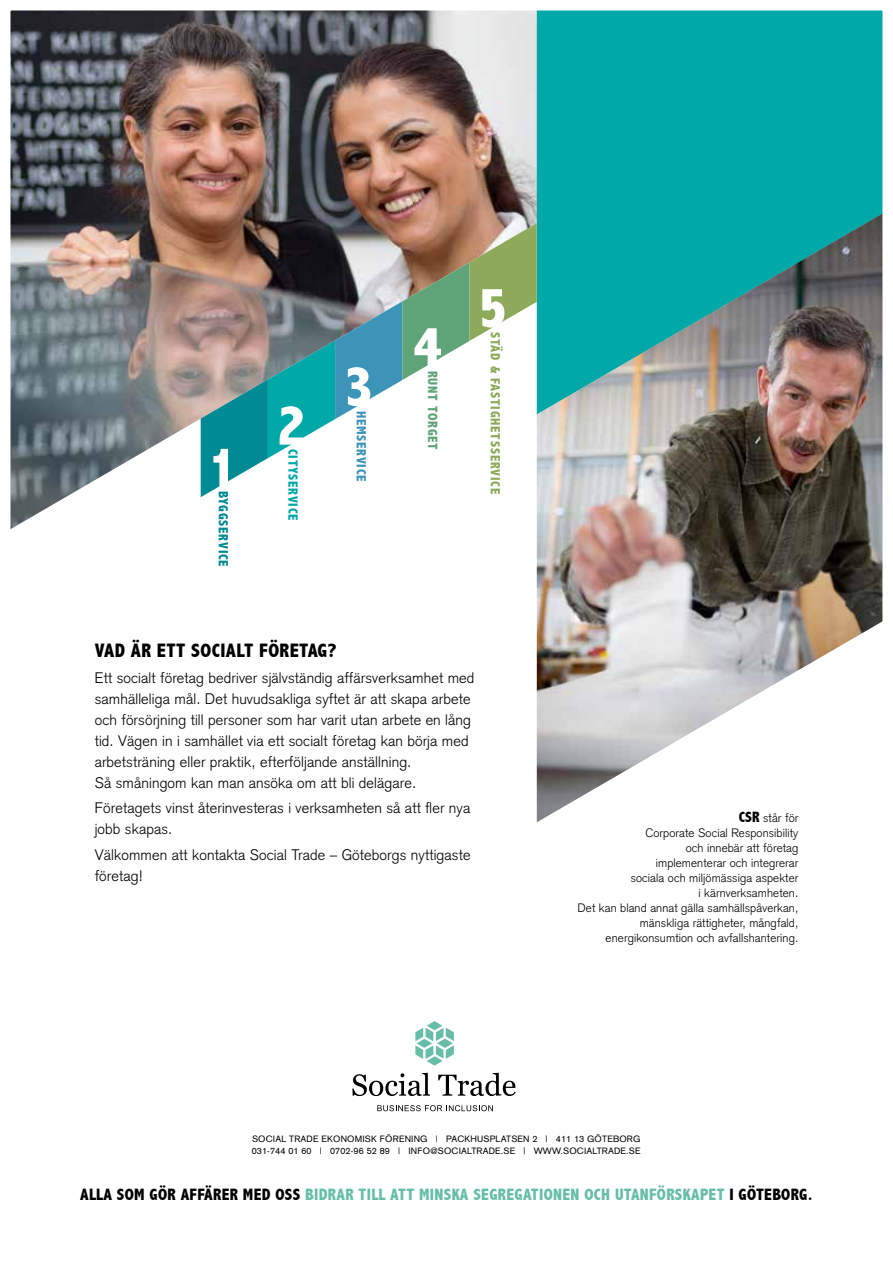
<style>
.page{position:relative;width:893px;height:1263px;background:#fff}
.page>*{position:absolute;margin:0;border:0;box-sizing:border-box;transform-origin:0 0}
.t1{font:800 condensed 19.5px "Abadi";letter-spacing:.02em;color:#000}
.t2{font:800 condensed 16.5px "Abadi";letter-spacing:.02em;color:#66bea8}
.t3{font:300 15px/21px "Akzidenz Grotesk";letter-spacing:.01em;color:#000}
.t4{font:800 condensed 13.5px "Abadi";letter-spacing:.06em;color:#8daa5b}
.t5{font:800 condensed 13.5px "Abadi";letter-spacing:.06em;color:#008a93}
.t6{font:800 condensed 13.5px "Abadi";letter-spacing:.06em;color:#00a8a8}
.t7{font:800 condensed 13.5px "Abadi";letter-spacing:.06em;color:#3d94b9}
.t8{font:800 condensed 13.5px "Abadi";letter-spacing:.06em;color:#5ea478}
.t9{font:300 12px/15px "Akzidenz Grotesk";letter-spacing:.01em;color:#000;text-align:right}
.t10{font:9px/12px "Akzidenz Grotesk";letter-spacing:.02em;color:#000}
.s1{font-family:"Abadi";font-weight:800;font-stretch:condensed;font-size:15px}
.s2{color:#000}
</style>
<div class="page">
<img style="left:11px;top:11px;width:526px;height:524px">
<div style="left:537px;top:11px;width:345px;height:201px;background:#00a8a8"></div>
<img style="left:537px;top:212px;width:345px;height:610px">
<img style="left:201px;top:223px;width:336px;height:274px">
<svg style="left:415px;top:1021px;width:39px;height:44px"></svg>
<svg style="left:352px;top:1073px;width:78px;height:23px"></svg>
<svg style="left:438px;top:1073px;width:78px;height:23px"></svg>
<svg style="left:377px;top:1105px;width:116px;height:6px"></svg>
<p class="t5" style="left:231px;top:491px;width:78px;rotate:90deg">BYGGSERVICE</p>
<p class="t6" style="left:301px;top:449px;width:73px;rotate:90deg">CITYSERVICE</p>
<p class="t7" style="left:369px;top:411px;width:73px;rotate:90deg">HEMSERVICE</p>
<p class="t8" style="left:440px;top:371px;width:80px;rotate:90deg">RUNT TORGET</p>
<p class="t4" style="left:503px;top:332px;width:163px;rotate:90deg">STÄD &amp; FASTIGHETSSERVICE</p>
<h1 class="t1" style="left:95px;top:639px;width:243px">VAD ÄR ETT SOCIALT FÖRETAG?</h1>
<p class="t3" style="left:95px;top:667px;width:381px">Ett socialt företag bedriver självständig affärsverksamhet med samhälleliga mål. Det huvudsakliga syftet är att skapa arbete och försörjning till personer som har varit utan arbete en lång tid. Vägen in i samhället via ett socialt företag kan börja med arbetsträning eller praktik, efterföljande anställning.<br>Så småningom kan man ansöka om att bli delägare.</p>
<p class="t3" style="left:95px;top:798px;width:377px">Företagets vinst återinvesteras i verksamheten så att fler nya jobb skapas.</p>
<p class="t3" style="left:95px;top:844px;width:377px">Välkommen att kontakta Social Trade – Göteborgs nyttigaste företag!</p>
<p class="t9" style="left:577px;top:810px;width:222px"><span class="s1">CSR</span> står för<br>Corporate Social Responsibility<br>och innebär att företag<br>implementerar och integrerar<br>sociala och miljömässiga aspekter<br>i kärnverksamheten.<br>Det kan bland annat gälla samhällspåverkan, mänskliga rättigheter, mångfald, energikonsumtion och avfallshantering.</p>
<p class="t10" style="left:252px;top:1133px;width:390px">SOCIAL TRADE EKONOMISK FÖRENING | PACKHUSPLATSEN 2 | 411 13 GÖTEBORG<br>031-744 01 60 | 0702-96 52 89 | INFO@SOCIALTRADE.SE | WWW.SOCIALTRADE.SE</p>
<p class="t2" style="left:80px;top:1185px;width:734px"><span class="s2">ALLA SOM GÖR AFFÄRER MED OSS</span> BIDRAR TILL ATT MINSKA SEGREGATIONEN OCH UTANFÖRSKAPET <span class="s2">I GÖTEBORG.</span></p>
</div>
